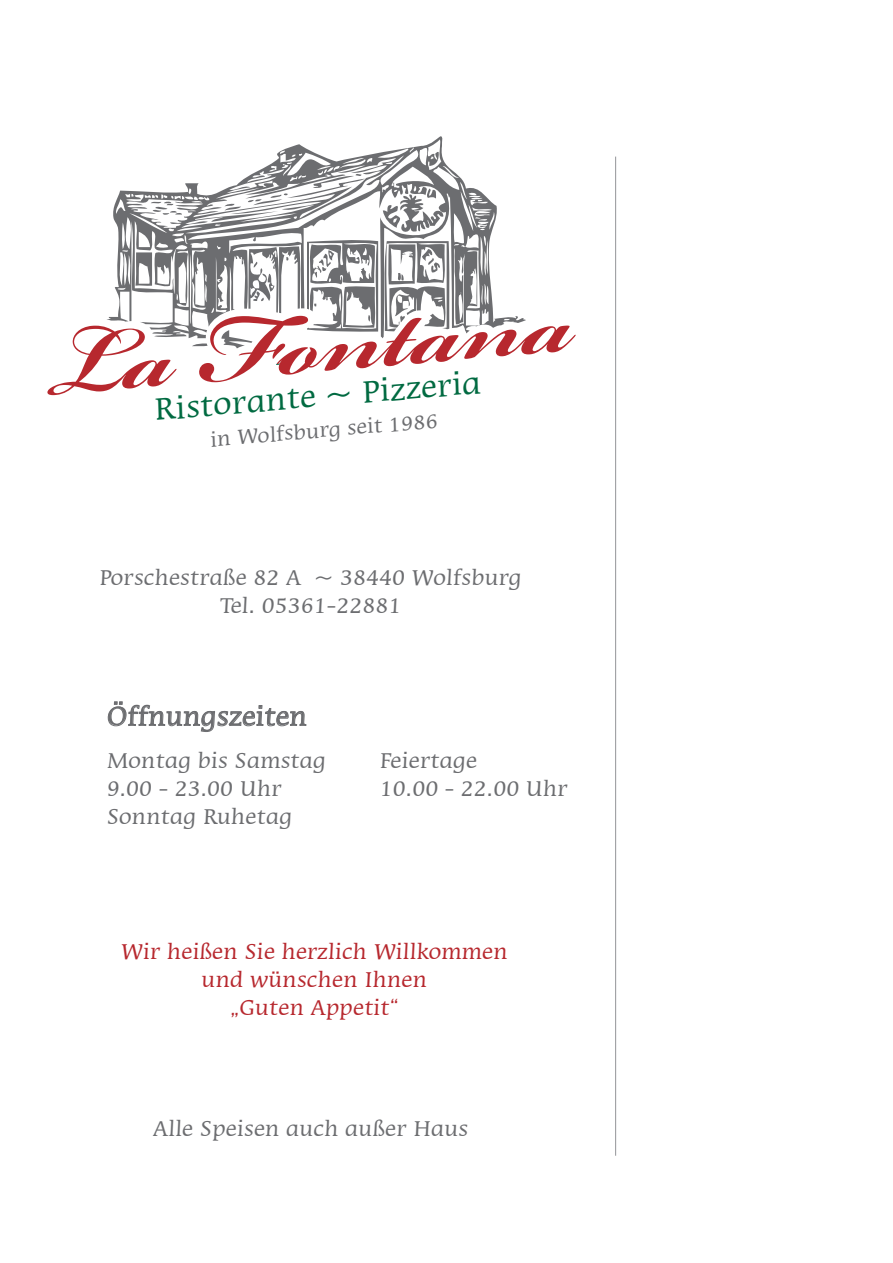
<style>
.page{position:relative;width:893px;height:1263px;background:#fff}
.page>*{position:absolute;margin:0;border:0;box-sizing:border-box;transform-origin:0 0}
.t1{font:33.15px "Mirarae BT";color:#016a41}
.t2{font:28.2px "Mirarae BT";color:#6c6d70}
.t3{font:23.1px/27.6px "Mirarae BT";color:#6c6d70}
.t4{font:23.1px/27.6px "Mirarae BT";color:#b7282e;text-align:center}
.t5{font:21.9px "Mirarae BT";color:#6c6d70}
</style>
<div class="page">
<hr style="left:615px;top:157px;width:1px;height:999px;background:#939598">
<svg style="left:108px;top:701px;width:199px;height:31px"></svg>
<svg style="left:47px;top:326px;width:130px;height:69px"></svg>
<svg style="left:106px;top:136px;width:350px;height:202px"></svg>
<svg style="left:192px;top:173px;width:384px;height:209px"></svg>
<h1 class="t1" style="left:152px;top:392px;width:329px;rotate:-5deg">Ristorante ~ Pizzeria</h1>
<p class="t5" style="left:209px;top:428px;width:229px;rotate:-5deg">in Wolfsburg seit 1986</p>
<p class="t3" style="left:99px;top:564px;width:424px;text-align:center">Porschestraße 82 A ~ 38440 Wolfsburg<br>Tel. 05361-22881</p>
<p class="t2" style="left:106px;top:700px;width:202px">Öffnungszeiten</p>
<p class="t3" style="left:106px;top:747px;width:221px">Montag bis Samstag<br>9.00 - 23.00 Uhr<br>Sonntag Ruhetag</p>
<p class="t3" style="left:379px;top:747px;width:190px">Feiertage<br>10.00 - 22.00 Uhr</p>
<p class="t4" style="left:121px;top:938px;width:388px">Wir heißen Sie herzlich Willkommen und wünschen Ihnen<br>„Guten Appetit“</p>
<p class="t3" style="left:153px;top:1115px;width:317px">Alle Speisen auch außer Haus</p>
</div>
